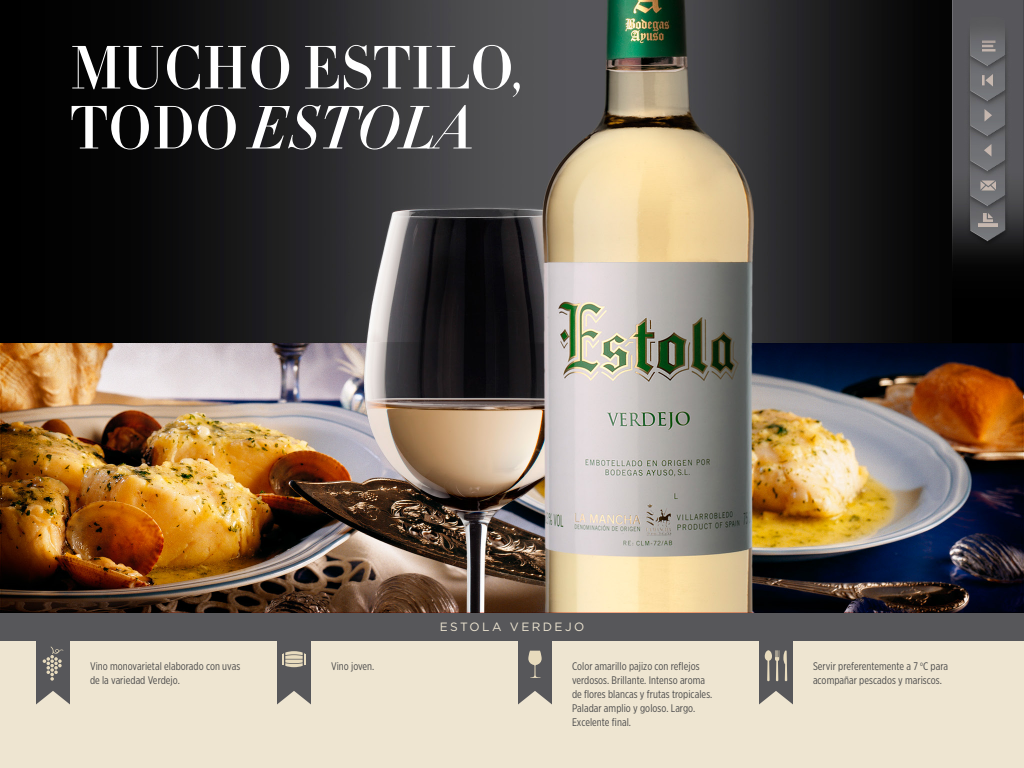
<style>
.page{position:relative;width:1024px;height:768px;background:#fff}
.page>*{position:absolute;margin:0;border:0;box-sizing:border-box;transform-origin:0 0}
.t1{font:60px "Didot HTF M16 Medium";color:#fff}
.t2{font:60px "Didot HTF M16 Medium Ital";color:#fff}
.t3{font:12px "Gotham";letter-spacing:.2em;color:#eee5d1}
.t4{font:11px/14px "Gotham X Narrow";letter-spacing:.005em;color:#4b4b4b}
.s1{font-family:"Didot HTF M16 Medium"}
</style>
<div class="page">
<img style="left:0;top:0;width:1024px;height:613px">
<div style="left:0;top:613px;width:1024px;height:155px;background:#eee5d1"></div>
<div style="left:0;top:613px;width:1024px;height:28px;background:#57575a"></div>
<svg style="left:759px;top:641px;width:34px;height:63px;background:#767471"></svg>
<svg style="left:518px;top:641px;width:34px;height:63px;background:#72706e"></svg>
<svg style="left:277px;top:641px;width:34px;height:63px;background:#787572"></svg>
<svg style="left:36px;top:641px;width:34px;height:63px;background:#72706e"></svg>
<img style="left:952px;top:0;width:72px;height:343px">
<h1 class="t1" style="left:70px;top:31px;width:454px">MUCHO ESTILO,</h1>
<h1 class="t2" style="left:70px;top:90px;width:406px"><span class="s1">TODO</span> ESTOLA</h1>
<p class="t4" style="left:90px;top:659px;width:152px">Vino monovarietal elaborado con uvas</p>
<p class="t4" style="left:331px;top:659px;width:45px">Vino joven.</p>
<p class="t4" style="left:90px;top:673px;width:91px">de la variedad Verdejo.</p>
<p class="t3" style="left:440px;top:620px;width:146px">ESTOLA VERDEJO</p>
<p class="t4" style="left:572px;top:659px;width:142px">Color amarillo pajizo con reflejos verdosos. Brillante. Intenso aroma de flores blancas y frutas tropicales.<br>Paladar amplio y goloso. Largo.<br>Excelente final.</p>
<p class="t4" style="left:813px;top:659px;width:137px">Servir preferentemente a 7 <sup>o</sup>C para acompañar pescados y mariscos.</p>
</div>
